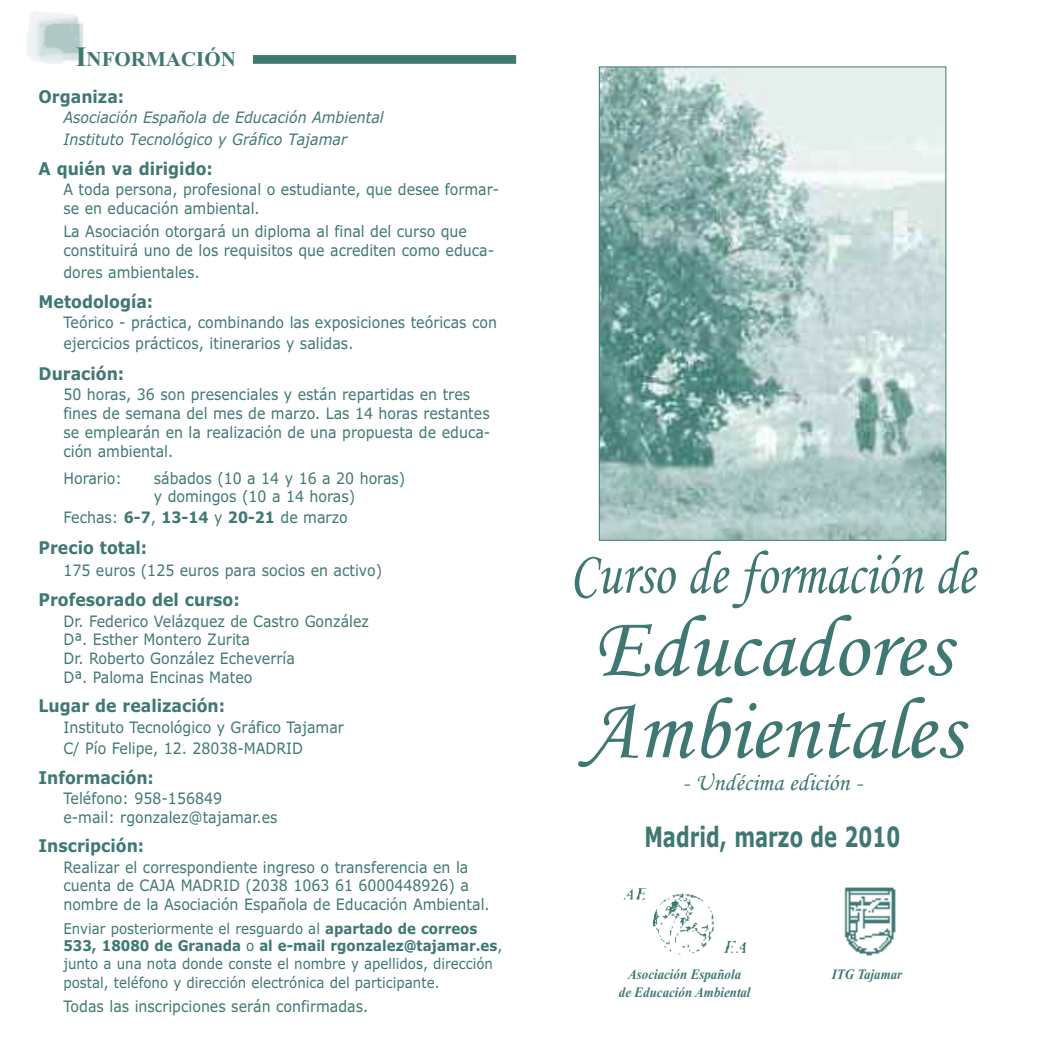
<style>
.page{position:relative;width:1042px;height:1042px;background:#fff}
.page>*{position:absolute;margin:0;border:0;box-sizing:border-box;transform-origin:0 0}
.t1{font:87.5px/82.2px "Monotype Corsiva";color:#3f7873}
.t2{font:61.25px "Monotype Corsiva";color:#3f7873;scale:.85 1}
.t3{font:700 28px "Verdana";color:#3f7873;scale:.7 1}
.t4{font:24.5px "Monotype Corsiva";color:#3f7873}
.t5{font:700 21px "Times New Roman";color:#3f7873}
.t6{font:700 17.5px "Verdana";color:#3f7873;scale:.9 1}
.t7{font:15.75px/18.9px "Verdana";color:#3f7873;scale:.9 1}
.t8{font:italic 15.75px/21.5px "Verdana";color:#3f7873;scale:.9 1}
.t9{font:14.88px/18px "Verdana";color:#3f7873;scale:.9 1}
.t10{font:italic 700 14.35px/17.8px "Times New Roman";color:#3f7873;text-align:center;scale:.9 1}
.s1{font-size:28px}
.s2{font-weight:700}
</style>
<div class="page">
<img style="left:601px;top:68px;width:343px;height:471px">
<img style="left:623px;top:888px;width:91px;height:67px">
<img style="left:844px;top:887px;width:52px;height:69px">
<div style="left:253px;top:55px;width:263px;height:9px;background:#3f7873"></div>
<img style="left:27px;top:12px;width:56px;height:51px">
<h3 class="t5" style="left:76px;top:46px;width:162px"><span class="s1">I</span>NFORMACIÓN</h3>
<p class="t6" style="left:39px;top:86px;width:97px">Organiza:</p>
<p class="t8" style="left:63px;top:107px;width:357px">Asociación Española de Educación Ambiental<br>Instituto Tecnológico y Gráfico Tajamar</p>
<p class="t6" style="left:39px;top:158px;width:195px">A quién va dirigido:</p>
<p class="t7" style="left:63px;top:180px;width:486px">A toda persona, profesional o estudiante, que desee formar&shy;se en educación ambiental.</p>
<p class="t7" style="left:63px;top:223px;width:480px">La Asociación otorgará un diploma al final del curso que constituirá uno de los requisitos que acrediten como educa-</p>
<p class="t7" style="left:63px;top:263px;width:153px">dores ambientales.</p>
<p class="t6" style="left:39px;top:291px;width:129px">Metodología:</p>
<p class="t7" style="left:63px;top:312px;width:483px;line-height:21.5px">Teórico - práctica, combinando las exposiciones teóricas con ejercicios prácticos, itinerarios y salidas.</p>
<p class="t6" style="left:39px;top:364px;width:97px">Duración:</p>
<p class="t7" style="left:63px;top:385px;width:476px">50 horas, 36 son presenciales y están repartidas en tres fines de semana del mes de marzo. Las 14 horas restantes se emplearán en la realización de una propuesta de educa&shy;ción ambiental.</p>
<p class="t7" style="left:63px;top:469px;width:67px">Horario:</p>
<p class="t7" style="left:154px;top:469px;width:281px">sábados (10 a 14 y 16 a 20 horas) y domingos (10 a 14 horas)</p>
<p class="t7" style="left:63px;top:508px;width:317px">Fechas: <span class="s2">6-7</span>, <span class="s2">13-14</span> y <span class="s2">20-21</span> de marzo</p>
<p class="t6" style="left:39px;top:537px;width:122px">Precio total:</p>
<p class="t7" style="left:63px;top:561px;width:356px">175 euros (125 euros para socios en activo)</p>
<p class="t6" style="left:39px;top:590px;width:225px">Profesorado del curso:</p>
<p class="t7" style="left:63px;top:611px;width:341px">Dr. Federico Velázquez de Castro González<br>Dª. Esther Montero Zurita<br>Dr. Roberto González Echeverría<br>Dª. Paloma Encinas Mateo</p>
<p class="t6" style="left:39px;top:696px;width:209px">Lugar de realización:</p>
<p class="t7" style="left:63px;top:717px;width:313px;line-height:20.8px">Instituto Tecnológico y Gráfico Tajamar<br>C/ Pío Felipe, 12. 28038-MADRID</p>
<p class="t6" style="left:39px;top:767px;width:130px">Información:</p>
<p class="t7" style="left:63px;top:789px;width:239px">Teléfono: 958-156849<br>e-mail: rgonzalez@tajamar.es</p>
<p class="t6" style="left:39px;top:836px;width:119px">Inscripción:</p>
<p class="t7" style="left:63px;top:857px;width:475px">Realizar el correspondiente ingreso o transferencia en la cuenta de CAJA MADRID (2038 1063 61 6000448926) a nombre de la Asociación Española de Educación Ambiental.</p>
<p class="t9" style="left:63px;top:919px;width:489px">Enviar posteriormente el resguardo al <span class="s2">apartado de correos 533, 18080 de Granada</span> o <span class="s2">al e-mail rgonzalez@tajamar.es</span>, junto a una nota donde conste el nombre y apellidos, dirección postal, teléfono y dirección electrónica del participante.</p>
<p class="t7" style="left:63px;top:997px;width:340px">Todas las inscripciones serán confirmadas.</p>
<h2 class="t2" style="left:570px;top:536px;width:478px">Curso de formación de</h2>
<h1 class="t1" style="left:582px;top:603px;width:381px">Educadores<br>Ambientales</h1>
<h3 class="t4" style="left:682px;top:767px;width:181px">- Undécima edición -</h3>
<h3 class="t3" style="left:644px;top:821px;width:367px">Madrid, marzo de 2010</h3>
<p class="t10" style="left:619px;top:965px;width:148px">Asociación Española<br>de Educación Ambiental</p>
<p class="t10" style="left:832px;top:965px;width:80px">ITG Tajamar</p>
</div>
